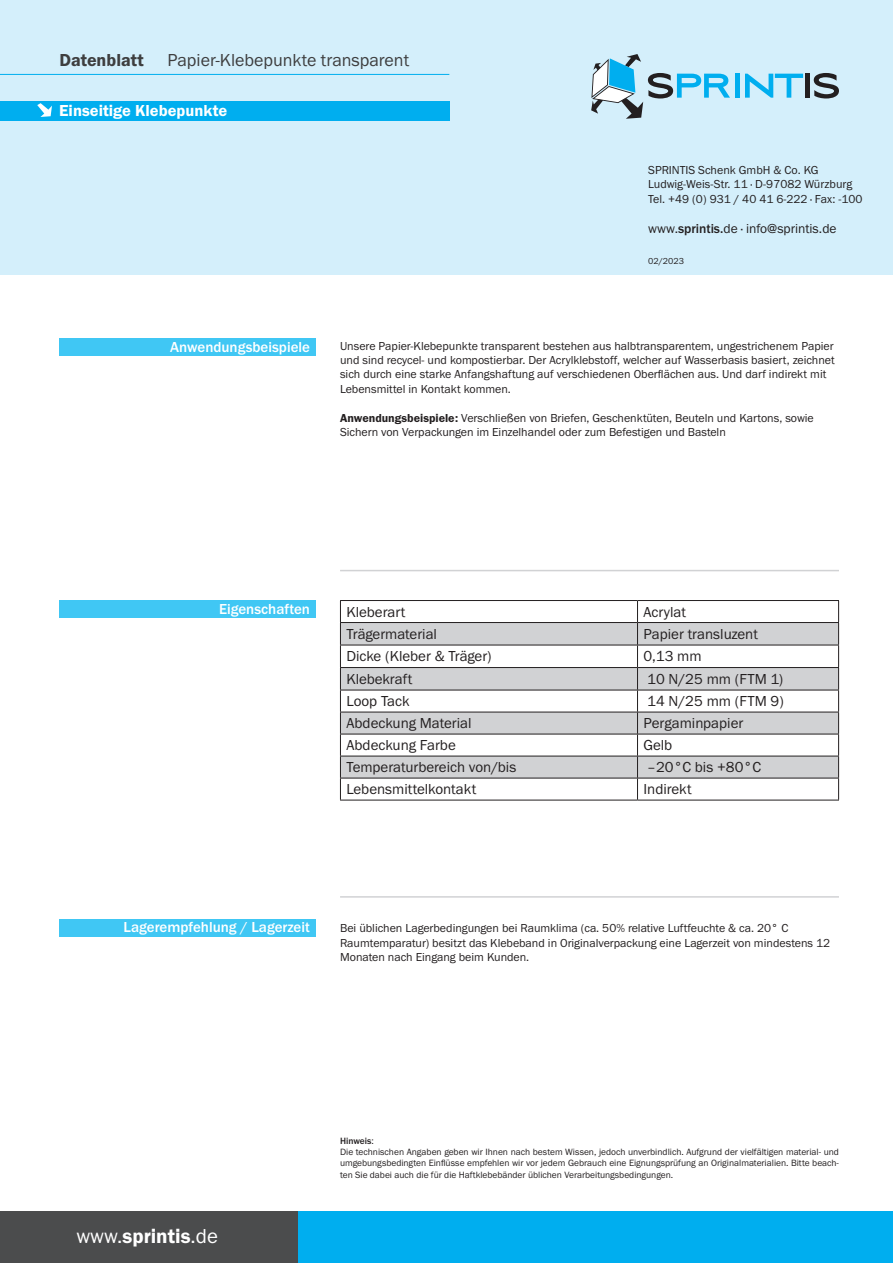
<style>
.page{position:relative;width:893px;height:1263px;background:#fff}
.page>*{position:absolute;margin:0;border:0;box-sizing:border-box;transform-origin:0 0}
.t1{font:20.85px "Franklin Gothic URW Dem";color:#fff}
.t2{font:18px "Franklin Gothic URW Boo";color:#3e3e3f}
.t3{font:18px "Franklin Gothic URW Dem";color:#3e3e3f}
.t4{font:16.5px "Franklin Gothic URW Dem";color:#fff}
.t5{font:15px "Franklin Gothic URW Boo";color:#231f20}
.t6{font:500 15px "Franklin Gothic URW";color:#fff}
.t7{font:13.5px "Franklin Gothic URW Boo";color:#231f20}
.t8{font:12px/14.4px "Franklin Gothic URW Boo";color:#231f20}
.t9{font:9.45px/11.4px "Franklin Gothic URW Boo";color:#231f20;text-align:justify}
.t10{font:500 9.45px "Franklin Gothic URW";color:#231f20}
.t11{font:9px "Franklin Gothic URW Boo";color:#231f20}
.s1{font-family:"Franklin Gothic URW";font-weight:500}
.s2{font-family:"Franklin Gothic URW Dem"}
.s3{font-family:"Franklin Gothic URW Boo"}
.s4{font-family:"Franklin Gothic URW Boo";font-weight:400}
</style>
<div class="page">
<div style="left:0;top:0;width:893px;height:274px;background:#d4effb"></div>
<div style="left:0;top:102px;width:449px;height:19px;background:#00aeef"></div>
<div style="left:59px;top:338px;width:257px;height:18px;background:#40c7f4"></div>
<div style="left:59px;top:919px;width:257px;height:18px;background:#40c7f4"></div>
<div style="left:266px;top:1212px;width:627px;height:51px;background:#00aeef"></div>
<div style="left:0;top:1212px;width:298px;height:51px;background:#4b4c4d"></div>
<hr style="left:0;top:74px;width:449px;height:1px;background:#00aeef">
<svg style="left:341px;top:623px;width:497px;height:155px;fill:#d1d2d4"></svg>
<hr style="left:340px;top:600px;width:297px;height:1px;background:#231f20">
<hr style="left:637px;top:600px;width:202px;height:1px;background:#231f20">
<hr style="left:340px;top:622px;width:297px;height:1px;background:#231f20">
<hr style="left:637px;top:622px;width:202px;height:1px;background:#231f20">
<hr style="left:340px;top:645px;width:297px;height:1px;background:#231f20">
<hr style="left:637px;top:645px;width:202px;height:1px;background:#231f20">
<hr style="left:340px;top:667px;width:297px;height:1px;background:#231f20">
<hr style="left:637px;top:667px;width:202px;height:1px;background:#231f20">
<hr style="left:340px;top:690px;width:297px;height:1px;background:#231f20">
<hr style="left:637px;top:690px;width:202px;height:1px;background:#231f20">
<hr style="left:340px;top:712px;width:297px;height:1px;background:#231f20">
<hr style="left:637px;top:712px;width:202px;height:1px;background:#231f20">
<hr style="left:340px;top:734px;width:297px;height:1px;background:#231f20">
<hr style="left:637px;top:734px;width:202px;height:1px;background:#231f20">
<hr style="left:340px;top:756px;width:297px;height:1px;background:#231f20">
<hr style="left:637px;top:756px;width:202px;height:1px;background:#231f20">
<hr style="left:340px;top:778px;width:297px;height:1px;background:#231f20">
<svg style="left:340px;top:601px;width:1px;height:199px"></svg>
<hr style="left:637px;top:778px;width:202px;height:1px;background:#231f20">
<svg style="left:637px;top:601px;width:1px;height:199px"></svg>
<svg style="left:838px;top:601px;width:1px;height:199px"></svg>
<hr style="left:340px;top:800px;width:297px;height:1px;background:#231f20">
<hr style="left:637px;top:800px;width:202px;height:1px;background:#231f20">
<div style="left:59px;top:600px;width:257px;height:18px;background:#40c7f4"></div>
<hr style="left:340px;top:896px;width:499px;height:2px;background:#d1d2d4">
<hr style="left:340px;top:570px;width:499px;height:1px;background:#d1d2d4">
<hr style="left:735px;top:74px;width:4px;height:24px;background:#00aeef">
<svg style="left:745px;top:74px;width:58px;height:24px"></svg>
<div style="left:805px;top:74px;width:5px;height:24px;background:#231f20"></div>
<svg style="left:814px;top:73px;width:25px;height:25px"></svg>
<svg style="left:591px;top:54px;width:139px;height:65px"></svg>
<svg style="left:37px;top:103px;width:15px;height:14px"></svg>
<h2 class="t3" style="left:59px;top:49px;width:86px">Datenblatt</h2>
<h2 class="t2" style="left:167px;top:49px;width:243px">Papier-Klebepunkte transparent</h2>
<h3 class="t4" style="left:59px;top:101px;width:170px">Einseitige Klebepunkte</h3>
<p class="t8" style="left:648px;top:162px;width:216px">SPRINTIS Schenk GmbH &amp; Co. KG<br>Ludwig-Weis-Str. 11 · D-97082 Würzburg<br>Tel. +49 (0) 931 / 40 41 6-222 · Fax: -100</p>
<p class="t7" style="left:648px;top:220px;width:190px">www.<span class="s1">sprintis.</span>de · info@sprintis.de</p>
<p class="t11" style="left:648px;top:255px;width:37px">02/2023</p>
<p class="t6" style="left:170px;top:337px;width:141px">Anwendungsbeispiele</p>
<p class="t8" style="left:340px;top:338px;width:496px">Unsere Papier-Klebepunkte transparent bestehen aus halbtransparentem, ungestrichenem Papier und sind recycel- und kompostierbar. Der Acrylklebstoff, welcher auf Wasserbasis basiert, zeichnet sich durch eine starke Anfangshaftung auf verschiedenen Oberflächen aus. Und darf indirekt mit Lebensmittel in Kontakt kommen.</p>
<p class="t8" style="left:340px;top:410px;width:475px"><span class="s2">Anwendungsbeispiele:</span> Verschließen von Briefen, Geschenktüten, Beuteln und Kartons, sowie<br>Sichern von Verpackungen im Einzelhandel oder zum Befestigen und Basteln</p>
<p class="t6" style="left:219px;top:599px;width:92px">Eigenschaften</p>
<p class="t5" style="left:346px;top:602px;width:61px">Kleberart</p>
<p class="t5" style="left:643px;top:602px;width:44px">Acrylat</p>
<p class="t5" style="left:346px;top:624px;width:92px">Trägermaterial</p>
<p class="t5" style="left:643px;top:624px;width:116px">Papier transluzent</p>
<p class="t5" style="left:346px;top:647px;width:146px">Dicke (Kleber &amp; Träger)</p>
<p class="t5" style="left:643px;top:647px;width:60px">0,13 mm</p>
<p class="t5" style="left:346px;top:669px;width:67px">Klebekraft</p>
<p class="t5" style="left:647px;top:669px;width:137px">10 N/25 mm (FTM 1)</p>
<p class="t5" style="left:346px;top:692px;width:65px">Loop Tack</p>
<p class="t5" style="left:647px;top:692px;width:138px">14 N/25 mm (FTM 9)</p>
<p class="t5" style="left:346px;top:714px;width:127px">Abdeckung Material</p>
<p class="t5" style="left:643px;top:714px;width:101px">Pergaminpapier</p>
<p class="t5" style="left:346px;top:736px;width:111px">Abdeckung Farbe</p>
<p class="t5" style="left:643px;top:736px;width:30px">Gelb</p>
<p class="t5" style="left:346px;top:758px;width:171px">Temperaturbereich von/bis</p>
<p class="t5" style="left:647px;top:758px;width:115px">–20°C bis +80°C</p>
<p class="t5" style="left:346px;top:780px;width:131px">Lebensmittelkontakt</p>
<p class="t5" style="left:643px;top:780px;width:50px">Indirekt</p>
<p class="t6" style="left:124px;top:918px;width:188px">Lagerempfehlung / Lagerzeit</p>
<p class="t8" style="left:340px;top:921px;width:492px">Bei üblichen Lagerbedingungen bei Raumklima (ca. 50% relative Luftfeuchte &amp; ca. 20° C<br>Raumtemparatur) besitzt das Klebeband in Originalverpackung eine Lagerzeit von mindestens 12<br>Monaten nach Eingang beim Kunden.</p>
<h1 class="t1" style="left:76px;top:1223px;width:143px"><span class="s3">www.</span>sprintis<span class="s3">.de</span></h1>
<p class="t10" style="left:340px;top:1135px;width:35px">Hinweis<span class="s4">:</span></p>
<p class="t9" style="left:340px;top:1146px;width:500px">Die technischen Angaben geben wir Ihnen nach bestem Wissen, jedoch unverbindlich. Aufgrund der vielfältigen material- und umgebungsbedingten Einflüsse empfehlen wir vor jedem Gebrauch eine Eignungsprüfung an Originalmaterialien. Bitte beach&shy;ten Sie dabei auch die für die Haftklebebänder üblichen Verarbeitungsbedingungen.</p>
</div>
